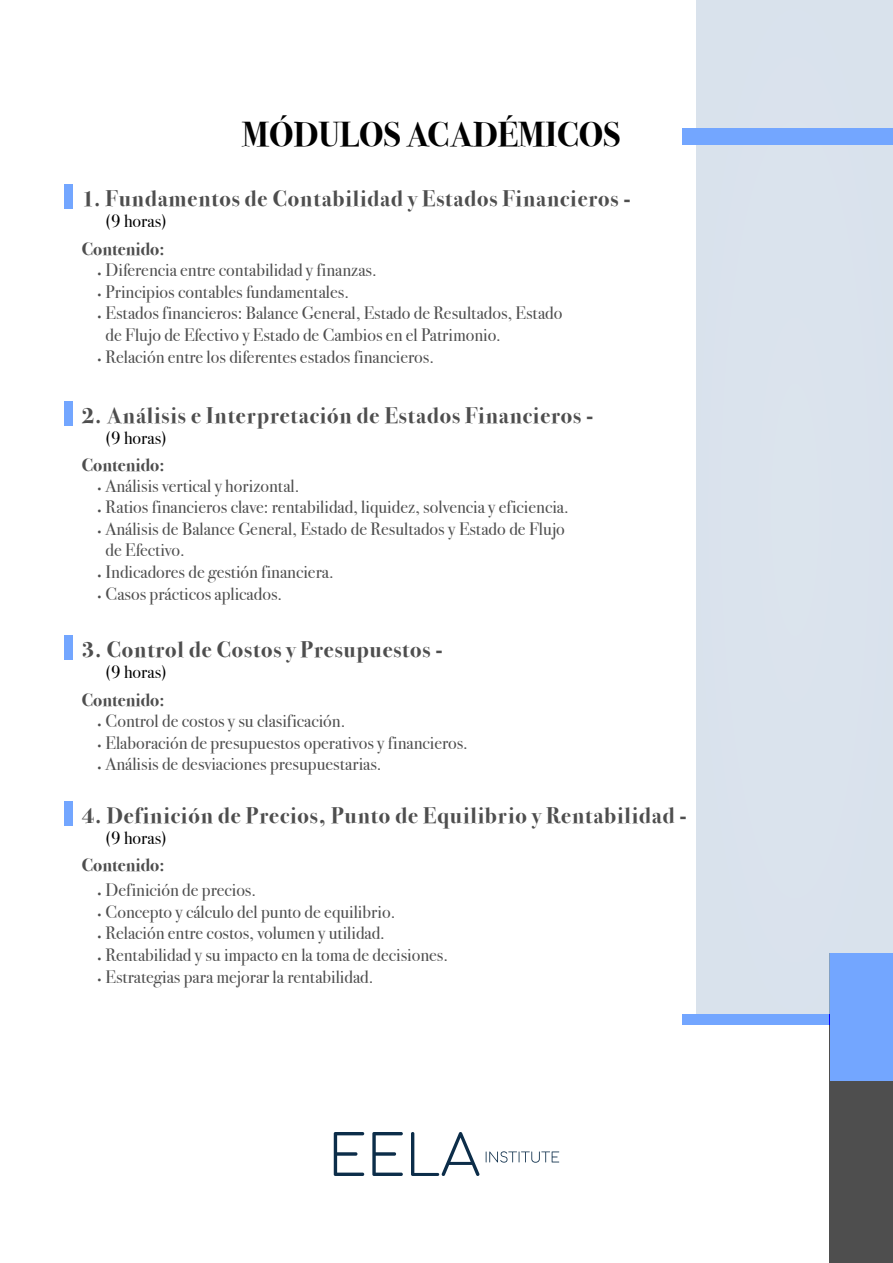
<style>
.page{position:relative;width:893px;height:1263px;background:#fff}
.page>*{position:absolute;margin:0;border:0;box-sizing:border-box;transform-origin:0 0}
.t1{font:34.5px "Bodoni Svty Two ITCTT Bold";color:#000}
.t2{font:22.5px "Bodoni Svty Two ITCTT Bold";letter-spacing:.04em;color:#4e4e4e}
.t3{font:18px/21.6px "Bodoni Svty Two ITCTT Book";color:#4e4e4e}
.t4{font:18px "Bodoni Svty Two ITCTT Bold";color:#4e4e4e}
.t5{font:18px "Bodoni Svty Two ITCTT Book";color:#000}
.t6{font:18px/21.6px "Montserrat";color:#4e4e4e;text-align:justify}
</style>
<div class="page">
<div style="left:697px;top:0;width:195px;height:1020px;background:#dae2ed"></div>
<div style="left:682px;top:1015px;width:211px;height:10px;background:#73a6ff"></div>
<div style="left:682px;top:128px;width:211px;height:16px;background:#73a6ff"></div>
<div style="left:64px;top:184px;width:8px;height:25px;background:#73a6ff"></div>
<div style="left:830px;top:953px;width:63px;height:310px;background:#4e4e4e"></div>
<div style="left:830px;top:953px;width:63px;height:127px;background:#73a6ff"></div>
<svg style="left:334px;top:1132px;width:30px;height:44px"></svg>
<svg style="left:372px;top:1132px;width:31px;height:44px"></svg>
<svg style="left:411px;top:1132px;width:68px;height:44px"></svg>
<svg style="left:486px;top:1151px;width:73px;height:12px"></svg>
<div style="left:64px;top:401px;width:8px;height:25px;background:#73a6ff"></div>
<div style="left:64px;top:635px;width:8px;height:25px;background:#73a6ff"></div>
<div style="left:64px;top:801px;width:8px;height:25px;background:#73a6ff"></div>
<h1 class="t1" style="left:242px;top:114px;width:380px">MÓDULOS ACADÉMICOS</h1>
<p class="t2" style="left:82px;top:185px;width:550px">1. Fundamentos de Contabilidad y Estados Financieros -</p>
<p class="t5" style="left:106px;top:210px;width:63px">(9 horas)</p>
<p class="t3" style="left:106px;top:259px;width:458px">Diferencia entre contabilidad y finanzas.<br>Principios contables fundamentales.<br>Estados financieros: Balance General, Estado de Resultados, Estado de Flujo de Efectivo y Estado de Cambios en el Patrimonio.<br>Relación entre los diferentes estados financieros.</p>
<p class="t4" style="left:82px;top:239px;width:84px">Contenido:</p>
<p class="t6" style="left:97px;top:261px;width:7px">• • •</p>
<p class="t6" style="left:97px;top:347px;width:7px">•</p>
<p class="t2" style="left:82px;top:402px;width:513px">2. Análisis e Interpretación de Estados Financieros -</p>
<p class="t5" style="left:106px;top:427px;width:63px">(9 horas)</p>
<p class="t3" style="left:106px;top:475px;width:465px">Análisis vertical y horizontal.<br>Ratios financieros clave: rentabilidad, liquidez, solvencia y eficiencia.<br>Análisis de Balance General, Estado de Resultados y Estado de Flujo de Efectivo.<br>Indicadores de gestión financiera.<br>Casos prácticos aplicados.</p>
<p class="t4" style="left:82px;top:455px;width:84px">Contenido:</p>
<p class="t6" style="left:97px;top:476px;width:7px">• • •</p>
<p class="t6" style="left:97px;top:563px;width:7px">• •</p>
<p class="t2" style="left:82px;top:636px;width:362px">3. Control de Costos y Presupuestos -</p>
<p class="t5" style="left:106px;top:661px;width:63px">(9 horas)</p>
<p class="t3" style="left:106px;top:710px;width:364px">Control de costos y su clasificación.<br>Elaboración de presupuestos operativos y financieros.<br>Análisis de desviaciones presupuestarias.</p>
<p class="t4" style="left:82px;top:689px;width:84px">Contenido:</p>
<p class="t6" style="left:97px;top:712px;width:7px">• • •</p>
<p class="t2" style="left:82px;top:802px;width:606px">4. Definición de Precios, Punto de Equilibrio y Rentabilidad -</p>
<p class="t5" style="left:106px;top:827px;width:63px">(9 horas)</p>
<p class="t3" style="left:106px;top:879px;width:344px">Definición de precios.<br>Concepto y cálculo del punto de equilibrio.<br>Relación entre costos, volumen y utilidad.<br>Rentabilidad y su impacto en la toma de decisiones.<br>Estrategias para mejorar la rentabilidad.</p>
<p class="t4" style="left:82px;top:855px;width:84px">Contenido:</p>
<p class="t6" style="left:97px;top:881px;width:7px">• • • • •</p>
</div>
